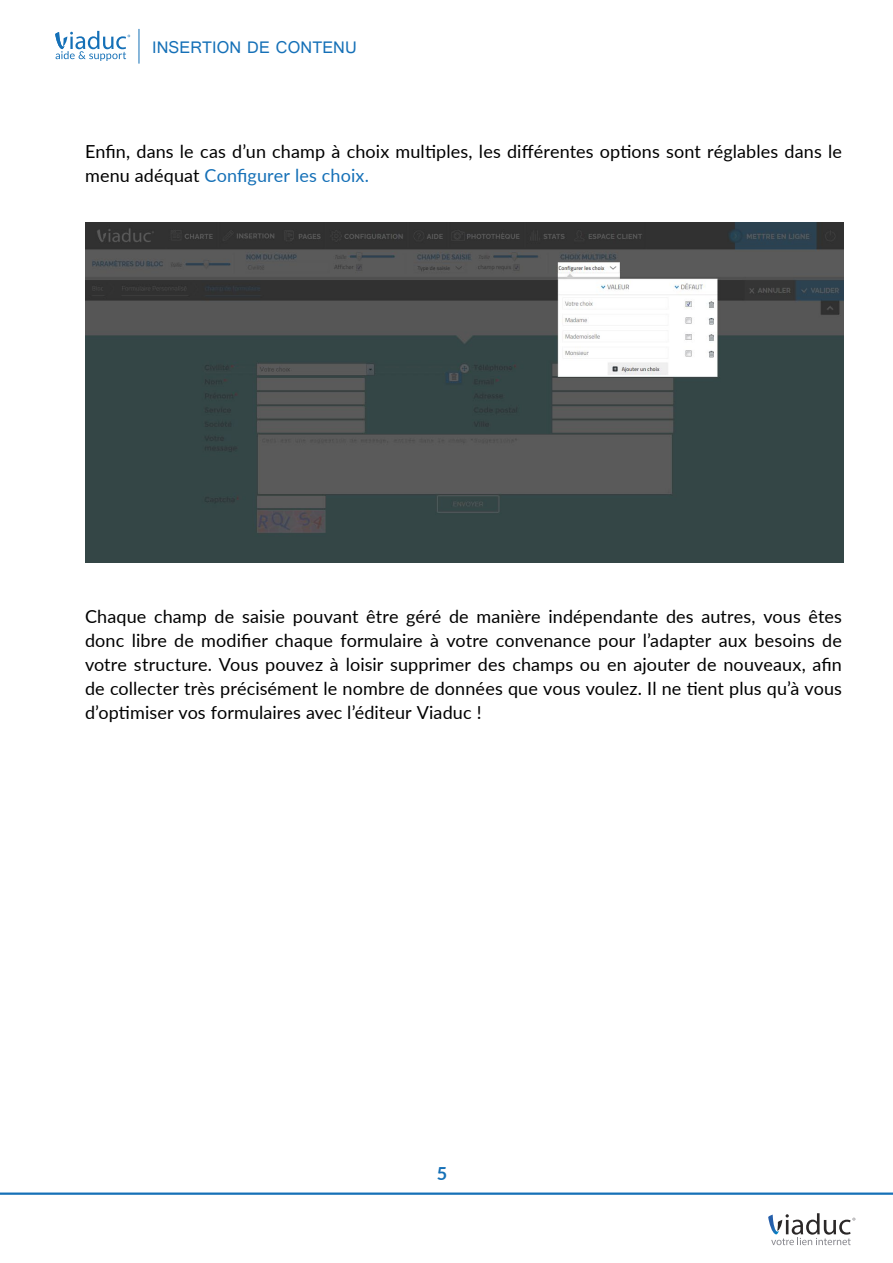
<style>
.page{position:relative;width:893px;height:1263px;background:#fff}
.page>*{position:absolute;margin:0;border:0;box-sizing:border-box;transform-origin:0 0}
.t1{font:18px/24px "Lato";letter-spacing:.005em;color:#000}
.t2{font:18px "Raavi";letter-spacing:.01em;color:#1570b7}
.t3{font:700 18px "Lato";color:#1570b7}
.s1{color:#1570b7}
</style>
<div class="page">
<hr style="left:139px;top:29px;width:1px;height:35px;background:#1570b7">
<hr style="left:0;top:1192px;width:893px;height:3px;background:#1570b7">
<svg style="left:768px;top:1213px;width:87px;height:32px"></svg>
<svg style="left:55px;top:31px;width:75px;height:30px"></svg>
<img style="left:85px;top:222px;width:758px;height:340px">
<p class="t2" style="left:152px;top:36px;width:206px">INSERTION DE CONTENU</p>
<p class="t1" style="left:85px;top:139px;width:758px">Enfin, dans le cas d’un champ à choix multiples, les différentes options sont réglables dans le menu adéquat <span class="s1">Configurer les choix.</span></p>
<p class="t1" style="left:85px;top:603px;width:758px;text-align:justify">Chaque champ de saisie pouvant être géré de manière indépendante des autres, vous êtes donc libre de modifier chaque formulaire à votre convenance pour l’adapter aux besoins de votre structure. Vous pouvez à loisir supprimer des champs ou en ajouter de nouveaux, afin de collecter très précisément le nombre de données que vous voulez. Il ne tient plus qu’à vous d’optimiser vos formulaires avec l’éditeur Viaduc !</p>
<p class="t3" style="left:437px;top:1160px;width:12px">5</p>
</div>
